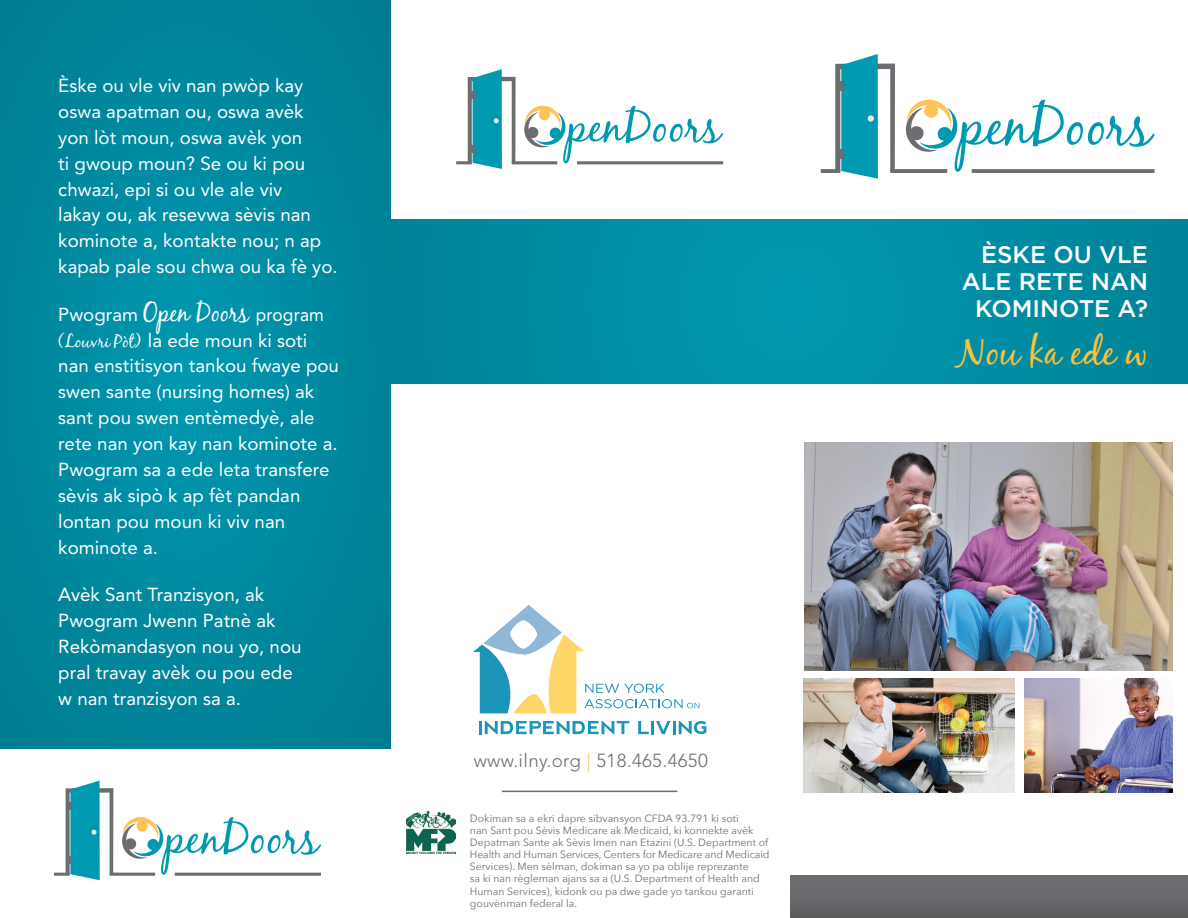
<style>
.page{position:relative;width:1188px;height:918px;background:#fff}
.page>*{position:absolute;margin:0;border:0;box-sizing:border-box;transform-origin:0 0}
.t1{font:39px "Black Jack";color:#ffc03b}
.t2{font:500 24px "Gotham";color:#fff}
.t3{font:18.75px/25.8px "Avenir";color:#fff}
.t4{font:300 18.75px "Avenir";letter-spacing:.02em;color:#6c6d70}
.t5{font:10.5px/12px "Avenir Next";color:#6e6f71}
.s1{font-family:"Black Jack";font-size:27px}
.s2{font-family:"Black Jack";font-size:18px}
.s3{color:#fec355}
</style>
<div class="page">
<div style="left:791px;top:876px;width:397px;height:42px;background:linear-gradient(to right,#67676a,#67676a)"></div>
<div style="left:380px;top:219px;width:808px;height:164px;background:#008da4"></div>
<svg style="left:835px;top:54px;width:60px;height:125px"></svg>
<div style="left:838px;top:81px;width:6px;height:10px;background:#6c6d70"></div>
<div style="left:838px;top:149px;width:6px;height:10px;background:#6c6d70"></div>
<svg style="left:905px;top:99px;width:250px;height:73px"></svg>
<svg style="left:890px;top:169px;width:57px;height:4px"></svg>
<svg style="left:821px;top:169px;width:19px;height:4px"></svg>
<svg style="left:972px;top:169px;width:183px;height:4px"></svg>
<div style="left:868px;top:115px;width:6px;height:7px;background:#e9e9e9;border-radius:50%"></div>
<svg style="left:0;top:0;width:391px;height:748px;background:#00889d"></svg>
<svg style="left:524px;top:105px;width:199px;height:58px"></svg>
<hr style="left:512px;top:161px;width:45px;height:3px;background:#6c6d70">
<hr style="left:456px;top:161px;width:16px;height:3px;background:#6c6d70">
<hr style="left:577px;top:161px;width:146px;height:3px;background:#6c6d70">
<svg style="left:468px;top:69px;width:48px;height:100px"></svg>
<svg style="left:473px;top:605px;width:233px;height:130px"></svg>
<hr style="left:502px;top:791px;width:175px;height:1px;background:#6c6d70">
<img style="left:804px;top:443px;width:369px;height:227px">
<img style="left:804px;top:679px;width:211px;height:113px">
<img style="left:1025px;top:679px;width:148px;height:113px">
<svg style="left:120px;top:817px;width:201px;height:58px"></svg>
<hr style="left:110px;top:873px;width:45px;height:3px;background:#6c6d70">
<hr style="left:54px;top:873px;width:16px;height:3px;background:#6c6d70">
<hr style="left:175px;top:873px;width:146px;height:3px;background:#6c6d70">
<svg style="left:66px;top:781px;width:47px;height:99px"></svg>
<img style="left:406px;top:811px;width:50px;height:43px">
<p class="t3" style="left:58px;top:73px;width:281px">Èske ou vle viv nan pwòp kay oswa apatman ou, oswa avèk yon lòt moun, oswa avèk yon<br>ti gwoup moun? Se ou ki pou chwazi, epi si ou vle ale viv<br>lakay ou, ak resevwa sèvis nan kominote a, kontakte nou; n ap kapab pale sou chwa ou ka fè yo.</p>
<p class="t3" style="left:58px;top:301px;width:282px">Pwogram <span class="s1">Open Doors</span> program <span class="s2">(Louvri Pòt)</span> la ede moun ki soti nan enstitisyon tankou fwaye pou swen sante (nursing homes) ak sant pou swen entèmedyè, ale rete nan yon kay nan kominote a.<br>Pwogram sa a ede leta transfere sèvis ak sipò k ap fèt pandan lontan pou moun ki viv nan kominote a.</p>
<p class="t3" style="left:58px;top:582px;width:245px">Avèk Sant Tranzisyon, ak<br>Pwogram Jwenn Patnè ak<br>Rekòmandasyon nou yo, nou pral travay avèk ou pou ede w nan tranzisyon sa a.</p>
<p class="t4" style="left:474px;top:750px;width:236px">www.ilny.org <span class="s3">|</span> 518.465.4650</p>
<p class="t5" style="left:470px;top:812px;width:301px">Dokiman sa a ekri dapre sibvansyon CFDA 93.791 ki soti<br>nan Sant pou Sèvis Medicare ak Medicaid, ki konnekte avèk Depatman Sante ak Sèvis Imen nan Etazini (U.S. Department of Health and Human Services, Centers for Medicare and Medicaid Services). Men sèlman, dokiman sa yo pa oblije reprezante<br>sa ki nan règleman ajans sa a (U.S. Department of Health and Human Services), kidonk ou pa dwe gade yo tankou garanti gouvènman federal la.</p>
<p class="t2" style="left:981px;top:241px;width:168px">ÈSKE OU VLE</p>
<p class="t2" style="left:962px;top:268px;width:188px">ALE RETE NAN</p>
<p class="t2" style="left:975px;top:295px;width:174px">KOMINOTE A?</p>
<p class="t1" style="left:956px;top:328px;width:193px">Nou ka ede w</p>
</div>
